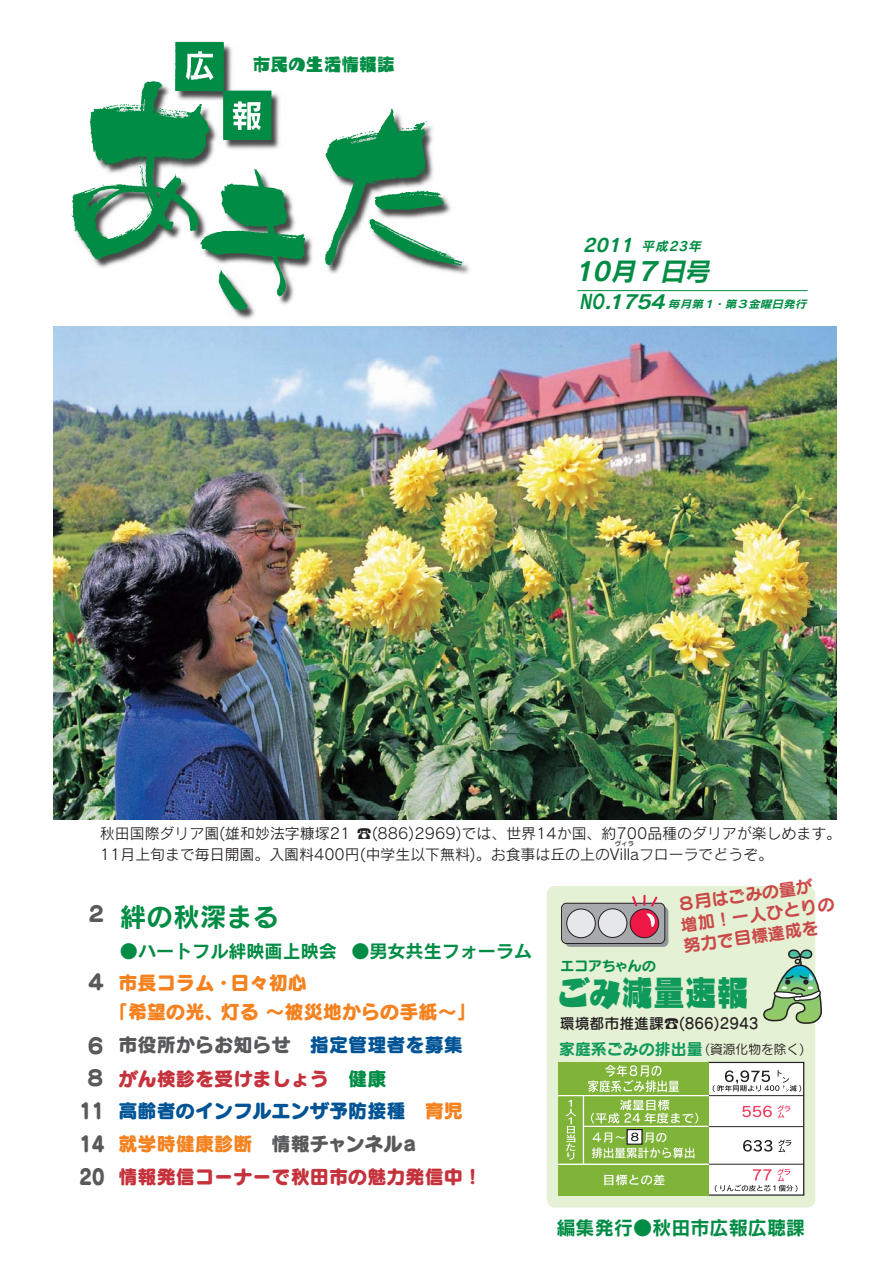
<style>
.page{position:relative;width:893px;height:1263px;background:#fff}
.page>*{position:absolute;margin:0;border:0;box-sizing:border-box;transform-origin:0 0}
.t1{font:35.1px "Rowdy CID EB";color:#0f9a5b;scale:.91 1}
.t2{font:26.55px "Rodin CID B";color:#008c44}
.t3{font:italic 25.5px "Rodin CID B";color:#008c44}
.t4{font:21.3px "Seurat CID EB";color:#58595b;scale:.9 1}
.t5{font:italic 19.5px "Rodin CID B";color:#008c44;scale:.8 1}
.t6{font:19.2px/28.5px "Seurat CID EB";color:#f5821f}
.t7{font:19.2px "Seurat CID EB";color:#c5323c}
.t8{font:19.2px "Seurat CID EB";color:#58595b}
.t9{font:19.2px "Seurat CID EB";color:#005496}
.t10{font:19.2px "Rodin CID B";color:#008c44}
.t11{font:19.2px "Seurat CID EB";color:#008c44}
.t12{font:italic 18.9px "Rodin CID B";color:#008c44;scale:1.11 1}
.t13{font:18px "Rodin CID B";color:#008c44}
.t14{font:italic 18px "Rodin CID B";color:#008c44}
.t15{font:17.7px "Rowdy CID EB";color:#008c44}
.t16{font:16.95px/21px "Seurat CID B";color:#ca4948}
.t17{font:15.9px "Seurat CID B";color:#0f9a5b}
.t18{font:14.85px/21px "Rodin CID M";color:#231f20}
.t19{font:14.85px "Seurat CID DB";color:#231f20}
.t20{font:13.8px "Seurat CID B";color:#008c44}
.t21{font:12.75px "Seurat CID M";color:#231f20}
.t22{font:italic 12.75px "Rodin CID B";color:#008c44}
.t23{font:italic 10.5px "Rodin CID B";color:#008c44;scale:1.11 1}
.t24{font:6.45px "Rodin CID DB";color:#231f20}
.s1{font-family:"Osaka CID"}
.s2{color:#005496}
</style>
<div class="page">
<hr style="left:577px;top:290px;width:230px;height:1px;background:#008c44">
<img style="left:54px;top:326px;width:782px;height:494px">
<div style="left:546px;top:886px;width:269px;height:322px;background:#e5f1d4;border-radius:9px"></div>
<div style="left:707px;top:1062px;width:96px;height:133px;background:#fff"></div>
<div style="left:707px;top:1062px;width:97px;height:134px;border:1px solid #231f20"></div>
<div style="left:558px;top:1062px;width:150px;height:134px;background:#7fb439"></div>
<hr style="left:708px;top:1095px;width:95px;height:1px;background:#231f20">
<hr style="left:558px;top:1095px;width:150px;height:1px;background:#fff">
<svg style="left:566px;top:1100px;width:10px;height:60px"></svg>
<hr style="left:708px;top:1164px;width:96px;height:1px;background:#231f20">
<svg style="left:743px;top:1140px;width:29px;height:12px"></svg>
<svg style="left:778px;top:1140px;width:13px;height:12px"></svg>
<hr style="left:583px;top:1126px;width:132px;height:1px;background:#fff">
<svg style="left:591px;top:1100px;width:107px;height:24px"></svg>
<svg style="left:588px;top:1065px;width:91px;height:27px"></svg>
<svg style="left:712px;top:1070px;width:89px;height:22px"></svg>
<hr style="left:583px;top:1096px;width:1px;height:68px;background:#fff">
<hr style="left:558px;top:1164px;width:150px;height:1px;background:#fff">
<div style="left:627px;top:1130px;width:15px;height:14px;background:#fff"></div>
<div style="left:626px;top:1129px;width:16px;height:16px;border:1px solid #231f20"></div>
<svg style="left:591px;top:1132px;width:103px;height:26px"></svg>
<hr style="left:708px;top:1126px;width:95px;height:1px;background:#231f20">
<svg style="left:604px;top:1175px;width:60px;height:10px"></svg>
<svg style="left:742px;top:1106px;width:29px;height:11px"></svg>
<svg style="left:777px;top:1105px;width:13px;height:13px"></svg>
<svg style="left:714px;top:1169px;width:83px;height:23px"></svg>
<svg style="left:763px;top:949px;width:59px;height:81px"></svg>
<div style="left:565px;top:907px;width:103px;height:40px;background:#939598;border-radius:5px"></div>
<div style="left:561px;top:903px;width:103px;height:40px;background:#a7a9ac;border-radius:5px"></div>
<div style="left:561px;top:903px;width:104px;height:41px;border:1px solid #231f20;border-radius:5px"></div>
<div style="left:566px;top:909px;width:29px;height:29px;background:#e6e7e8;border-radius:50%"></div>
<div style="left:566px;top:909px;width:29px;height:29px;border:1px solid #231f20;border-radius:50%"></div>
<div style="left:598px;top:909px;width:29px;height:28px;background:#e6e7e8;border-radius:50%"></div>
<div style="left:598px;top:909px;width:29px;height:29px;border:1px solid #231f20;border-radius:50%"></div>
<div style="left:630px;top:909px;width:28px;height:29px;background:#ed1846;border-radius:50%"></div>
<div style="left:630px;top:909px;width:29px;height:29px;border:1px solid #231f20;border-radius:50%"></div>
<svg style="left:630px;top:895px;width:29px;height:34px"></svg>
<img style="left:71px;top:41px;width:399px;height:278px">
<p class="t15" style="left:253px;top:58px;width:144px">市民の生活情報誌</p>
<p class="t14" style="left:583px;top:239px;width:55px">2011</p>
<p class="t22" style="left:641px;top:241px;width:63px">平成23年</p>
<h3 class="t3" style="left:659px;top:262px;width:56px">日号</h3>
<h3 class="t3" style="left:610px;top:262px;width:32px">月</h3>
<h3 class="t3" style="left:574px;top:262px;width:42px">10</h3>
<h3 class="t3" style="left:634px;top:262px;width:32px">７</h3>
<h3 class="t5" style="left:579px;top:295px;width:37px">NO</h3>
<p class="t12" style="left:604px;top:295px;width:60px">.1754</p>
<p class="t23" style="left:668px;top:300px;width:35px">毎月第</p>
<p class="t23" style="left:724px;top:300px;width:14px">第</p>
<p class="t23" style="left:748px;top:300px;width:56px">金曜日発行</p>
<p class="t23" style="left:736px;top:300px;width:14px">３</p>
<p class="t23" style="left:703px;top:300px;width:14px">１</p>
<p class="t23" style="left:713px;top:300px;width:14px">・</p>
<p class="t18" style="left:100px;top:825px;width:742px">秋田国際ダリア園(雄和妙法字糠塚21 <span class="s1">☎</span>(886)2969)では、世界14か国、約700品種のダリアが楽しめます。<br>11月上旬まで毎日開園。入園料400円(中学生以下無料)。お食事は丘の上のVillaフローラでどうぞ。</p>
<p class="t24" style="left:615px;top:841px;width:21px">ヴィラ</p>
<p class="t16" style="left:676px;top:896px;width:138px;rotate:-8deg">８月はごみの量が</p>
<h3 class="t4" style="left:87px;top:906px;width:23px">２</h3>
<p class="t16" style="left:679px;top:917px;width:157px;rotate:-8deg">増加！一人ひとりの努力で目標達成を</p>
<h2 class="t2" style="left:120px;top:907px;width:161px">絆の秋深まる</h2>
<p class="t13" style="left:351px;top:945px;width:182px">●男女共生フォーラム</p>
<p class="t13" style="left:120px;top:945px;width:218px">●ハートフル絆映画上映会</p>
<p class="t20" style="left:560px;top:961px;width:97px">エコアちゃんの</p>
<h1 class="t1" style="left:557px;top:980px;width:212px">ごみ減量速報</h1>
<p class="t19" style="left:559px;top:1018px;width:200px">環境都市推進課<span class="s1">☎</span>)866(2943</p>
<p class="t21" style="left:705px;top:1044px;width:101px">(資源化物を除く(</p>
<h3 class="t4" style="left:86px;top:974px;width:23px">４</h3>
<p class="t6" style="left:109px;top:972px;width:368px;text-indent:10px">市長コラム・日々初心<br>「希望の光、灯る～被災地からの手紙~「</p>
<p class="t8" style="left:118px;top:1038px;width:346px">市役所からお知らせ　<span class="s2">指定管理者を募集</span></p>
<h3 class="t4" style="left:86px;top:1038px;width:23px">６</h3>
<p class="t17" style="left:559px;top:1043px;width:145px">家庭系ごみの排出量</p>
<h3 class="t4" style="left:86px;top:1070px;width:23px">８</h3>
<p class="t7" style="left:118px;top:1071px;width:212px">がん検診を受けましょう</p>
<p class="t11" style="left:348px;top:1071px;width:40px">健康</p>
<h3 class="t4" style="left:79px;top:1103px;width:29px">11</h3>
<p class="t9" style="left:118px;top:1103px;width:289px">高齢者のインフルエンザ予防接種</p>
<p class="t6" style="left:425px;top:1099px;width:40px">育児</p>
<h3 class="t4" style="left:79px;top:1136px;width:29px">14</h3>
<p class="t6" style="left:118px;top:1132px;width:135px">就学時健康診断</p>
<p class="t8" style="left:271px;top:1136px;width:146px">情報チャンネルa</p>
<h3 class="t4" style="left:80px;top:1169px;width:29px">20</h3>
<p class="t7" style="left:118px;top:1170px;width:365px">情報発信コーナーで秋田市の魅力発信中!</p>
<p class="t10" style="left:556px;top:1220px;width:250px">編集発行●秋田市広報広聴課</p>
</div>
